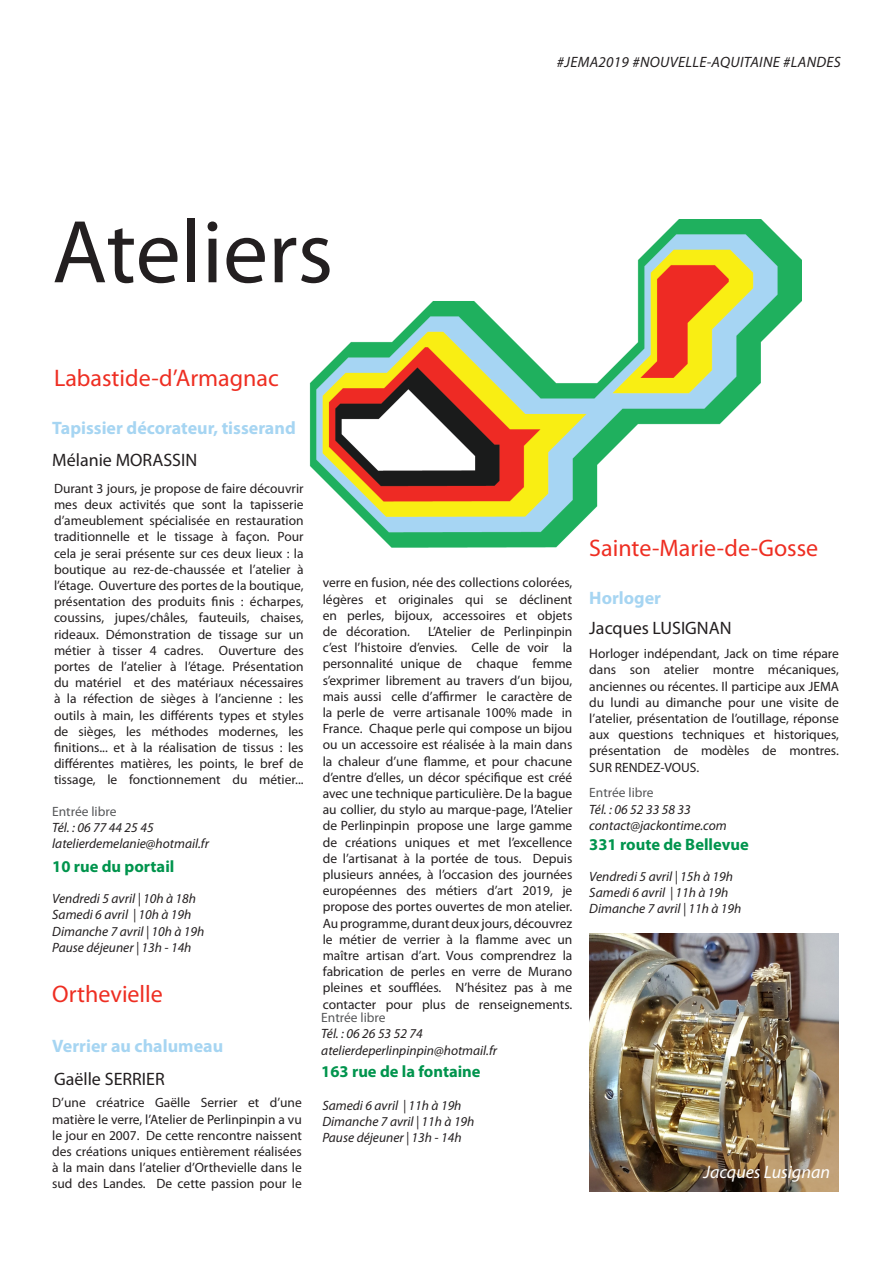
<style>
.page{position:relative;width:893px;height:1263px;background:#fff}
.page>*{position:absolute;margin:0;border:0;box-sizing:border-box;transform-origin:0 0}
.t1{font:90px "Myriad Pro";color:#231f20}
.t2{font:24px "Myriad Pro";color:#ee2e22}
.t3{font:700 18px "Myriad Pro";color:#a6d5f2}
.t4{font:18px "Myriad Pro";color:#231f20}
.t5{font:italic 18px "Myriad Pro";color:#fff}
.t6{font:700 16.5px "Myriad Pro";color:#00944d}
.t7{font:italic 15px "Myriad Pro";letter-spacing:.02em;color:#231f20}
.t8{font:13.5px/16.2px "Myriad Pro";color:#231f20;text-align:justify}
.t9{font:italic 13.5px "Myriad Pro";color:#231f20}
.t10{font:13.5px "Myriad Pro";color:#57585a}
</style>
<div class="page">
<img style="left:309px;top:219px;width:492px;height:329px">
<img style="left:589px;top:934px;width:250px;height:257px">
<p class="t1" style="left:52px;top:197px;width:282px">Ateliers</p>
<p class="t2" style="left:54px;top:363px;width:226px">Labastide-d’Armagnac</p>
<p class="t3" style="left:52px;top:416px;width:245px">Tapissier décorateur, tisserand</p>
<p class="t4" style="left:52px;top:449px;width:147px">Mélanie MORASSIN</p>
<p class="t7" style="left:557px;top:52px;width:285px">#JEMA2019 #NOUVELLE-AQUITAINE #LANDES</p>
<p class="t8" style="left:54px;top:480px;width:251px">Durant 3 jours, je propose de faire découvrir mes deux activités que sont la tapisserie d’ameublement spécialisée en restauration traditionnelle et le tissage à façon. Pour cela je serai présente sur ces deux lieux : la boutique au rez-de-chaussée et l’atelier à l’étage. Ouverture des portes de la boutique, présentation des produits finis : écharpes, coussins, jupes/châles, fauteuils, chaises, rideaux. Démonstration de tissage sur un métier à tisser 4 cadres. Ouverture des portes de l’atelier à l’étage. Présentation du matériel et des matériaux nécessaires à la réfection de sièges à l’ancienne : les outils à main, les différents types et styles de sièges, les méthodes modernes, les finitions... et à la réalisation de tissus : les différentes matières, les points, le bref de tissage, le fonctionnement du métier...</p>
<p class="t10" style="left:52px;top:803px;width:66px">Entrée libre</p>
<p class="t9" style="left:52px;top:819px;width:103px">Tél. : 06 77 44 25 45</p>
<p class="t9" style="left:52px;top:835px;width:158px">latelierdemelanie@hotmail.fr</p>
<p class="t6" style="left:52px;top:856px;width:124px">10 rue du portail</p>
<p class="t9" style="left:52px;top:890px;width:145px">Vendredi 5 avril | 10h à 18h</p>
<p class="t9" style="left:52px;top:906px;width:141px">Samedi 6 avril | 10h à 19h</p>
<p class="t9" style="left:52px;top:923px;width:154px">Dimanche 7 avril | 10h à 19h</p>
<p class="t9" style="left:52px;top:939px;width:141px">Pause déjeuner | 13h - 14h</p>
<p class="t2" style="left:52px;top:979px;width:112px">Orthevielle</p>
<p class="t3" style="left:52px;top:1034px;width:173px">Verrier au chalumeau</p>
<p class="t4" style="left:54px;top:1067px;width:112px">Gaëlle SERRIER</p>
<p class="t8" style="left:52px;top:1094px;width:251px">D’une créatrice Gaëlle Serrier et d’une matière le verre, l’Atelier de Perlinpinpin a vu le jour en 2007. De cette rencontre naissent des créations uniques entièrement réalisées à la main dans l’atelier d’Orthevielle dans le sud des Landes. De cette passion pour le</p>
<p class="t8" style="left:323px;top:575px;width:251px">verre en fusion, née des collections colorées, légères et originales qui se déclinent en perles, bijoux, accessoires et objets de décoration.</p>
<p class="t8" style="left:323px;top:623px;width:251px;text-indent:105px">L’Atelier de Perlinpinpin c’est l’histoire d’envies. Celle de voir la personnalité unique de chaque femme s’exprimer librement au travers d’un bijou, mais aussi celle d’affirmer le caractère de la perle de verre artisanale 100% made in France. Chaque perle qui compose un bijou ou un accessoire est réalisée à la main dans la chaleur d’une flamme, et pour chacune d’entre d’elles, un décor spécifique est créé avec une technique particulière. De la bague au collier, du stylo au marque-page, l’Atelier de Perlinpinpin propose une large gamme de créations uniques et met l’excellence de l’artisanat à la portée de tous. Depuis plusieurs années, à l’occasion des journées européennes des métiers d’art 2019, je propose des portes ouvertes de mon atelier.<br>Au programme, durant deux jours, découvrez le métier de verrier à la flamme avec un maître artisan d’art. Vous comprendrez la fabrication de perles en verre de Murano pleines et soufflées. N’hésitez pas à me contacter pour plus de renseignements.</p>
<p class="t10" style="left:321px;top:1009px;width:66px">Entrée libre</p>
<p class="t9" style="left:321px;top:1025px;width:103px">Tél. : 06 26 53 52 74</p>
<p class="t9" style="left:321px;top:1042px;width:177px">atelierdeperlinpinpin@hotmail.fr</p>
<p class="t6" style="left:321px;top:1061px;width:161px">163 rue de la fontaine</p>
<p class="t9" style="left:322px;top:1097px;width:141px">Samedi 6 avril | 11h à 19h</p>
<p class="t9" style="left:322px;top:1113px;width:154px">Dimanche 7 avril | 11h à 19h</p>
<p class="t9" style="left:322px;top:1129px;width:141px">Pause déjeuner | 13h - 14h</p>
<p class="t2" style="left:589px;top:534px;width:231px">Sainte-Marie-de-Gosse</p>
<p class="t3" style="left:589px;top:586px;width:73px">Horloger</p>
<p class="t4" style="left:589px;top:617px;width:144px">Jacques LUSIGNAN</p>
<p class="t8" style="left:589px;top:645px;width:251px">Horloger indépendant, Jack on time répare dans son atelier montre mécaniques, anciennes ou récentes. Il participe aux JEMA du lundi au dimanche pour une visite de l’atelier, présentation de l’outillage, réponse aux questions techniques et historiques, présentation de modèles de montres.</p>
<p class="t8" style="left:589px;top:759px;width:112px">SUR RENDEZ-VOUS.</p>
<p class="t10" style="left:589px;top:784px;width:66px">Entrée libre</p>
<p class="t9" style="left:589px;top:801px;width:103px">Tél. : 06 52 33 58 33</p>
<p class="t9" style="left:589px;top:817px;width:139px">contact@jackontime.com</p>
<p class="t6" style="left:589px;top:834px;width:161px">331 route de Bellevue</p>
<p class="t9" style="left:589px;top:868px;width:145px">Vendredi 5 avril | 15h à 19h</p>
<p class="t9" style="left:589px;top:884px;width:141px">Samedi 6 avril | 11h à 19h</p>
<p class="t9" style="left:589px;top:900px;width:154px">Dimanche 7 avril | 11h à 19h</p>
<p class="t5" style="left:703px;top:1161px;width:128px">Jacques Lusignan</p>
</div>
